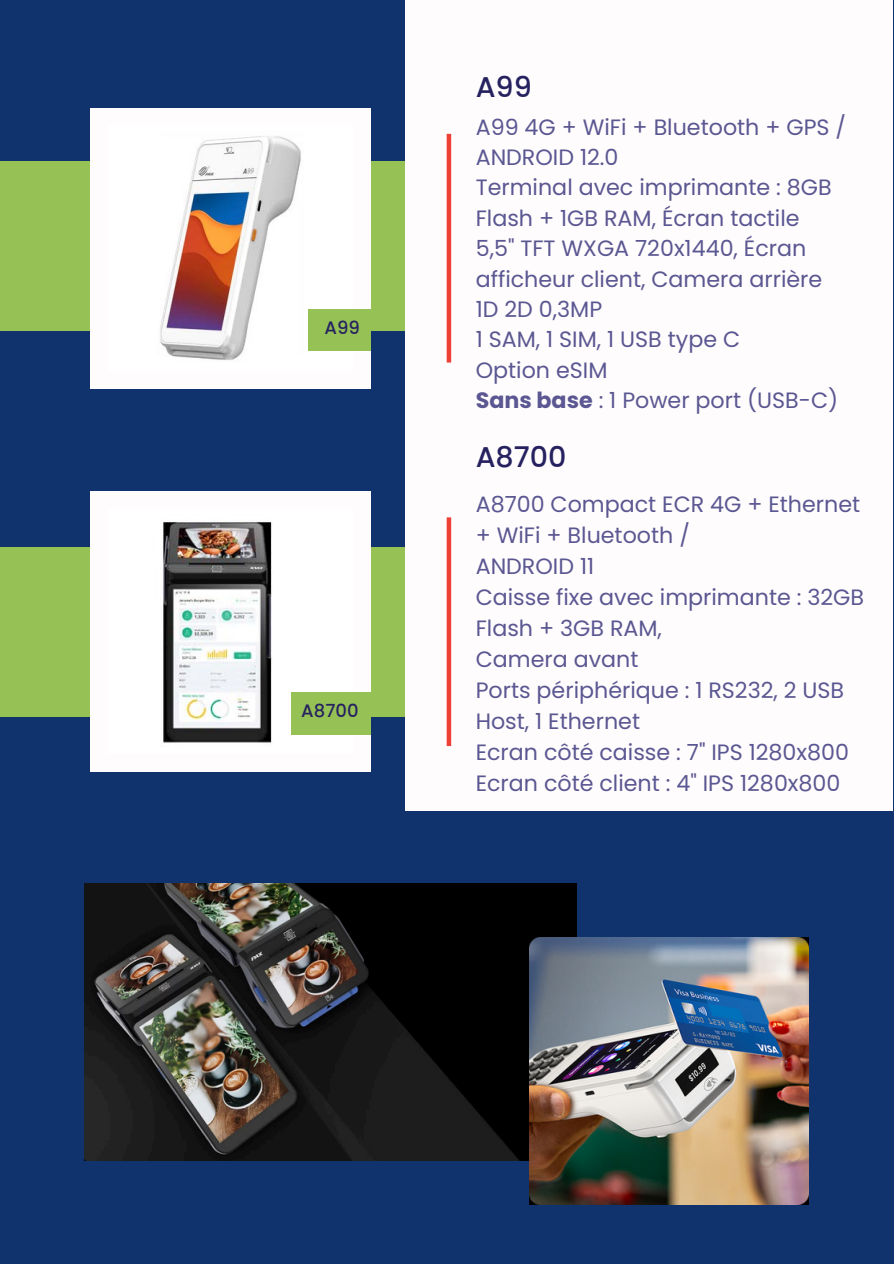
<style>
.page{position:relative;width:894px;height:1264px;background:#fff}
.page>*{position:absolute;margin:0;border:0;box-sizing:border-box;transform-origin:0 0}
.t1{font:500 28.5px "Poppins";color:#262260}
.t2{font:22.2px/30.3px "Poppins";color:#5b5792}
.t3{font:500 18px "Poppins";color:#262260}
.s1{font-weight:700}
</style>
<div class="page">
<div style="left:0;top:0;width:893px;height:1263px;background:#10336e"></div>
<div style="left:0;top:162px;width:449px;height:169px;background:#96c255"></div>
<div style="left:0;top:547px;width:422px;height:169px;background:#96c255"></div>
<div style="left:405px;top:0;width:486px;height:810px;background:#fefcfc"></div>
<div style="left:446px;top:134px;width:5px;height:228px;background:#ee4036"></div>
<div style="left:90px;top:108px;width:281px;height:280px;background:#fefcfc"></div>
<img style="left:160px;top:136px;width:193px;height:224px">
<div style="left:308px;top:309px;width:63px;height:41px;background:#96c255"></div>
<div style="left:446px;top:517px;width:5px;height:229px;background:#ee4036"></div>
<div style="left:90px;top:491px;width:281px;height:280px;background:#fefcfc"></div>
<img style="left:163px;top:522px;width:190px;height:221px">
<div style="left:291px;top:691px;width:80px;height:43px;background:#96c255"></div>
<img style="left:85px;top:883px;width:491px;height:277px">
<img style="left:529px;top:938px;width:279px;height:266px">
<h2 class="t3" style="left:324px;top:315px;width:37px">A99</h2>
<h1 class="t3" style="left:301px;top:698px;width:59px">A8700</h1>
<h2 class="t1" style="left:475px;top:67px;width:58px">A99</h2>
<h1 class="t2" style="left:475px;top:112px;width:372px">A99 4G + WiFi + Bluetooth + GPS /<br>ANDROID 12.0<br>Terminal avec imprimante : 8GB<br>Flash + 1GB RAM, Écran tactile<br>5,5" TFT WXGA 720x1440, Écran afficheur client, Camera arrière<br>1D 2D 0,3MP<br>1 SAM, 1 SIM, 1 USB type C<br>Option eSIM<br><span class="s1">Sans base</span> : 1 Power port (USB-C)</h1>
<p class="t1" style="left:475px;top:437px;width:92px">A8700</p>
<p class="t2" style="left:475px;top:489px;width:390px;line-height:30.9px">A8700 Compact ECR 4G + Ethernet + WiFi + Bluetooth /<br>ANDROID 11<br>Caisse fixe avec imprimante : 32GB<br>Flash + 3GB RAM,<br>Camera avant<br>Ports périphérique : 1 RS232, 2 USB<br>Host, 1 Ethernet<br>Ecran côté caisse : 7" IPS 1280x800<br>Ecran côté client : 4" IPS 1280x800</p>
</div>
